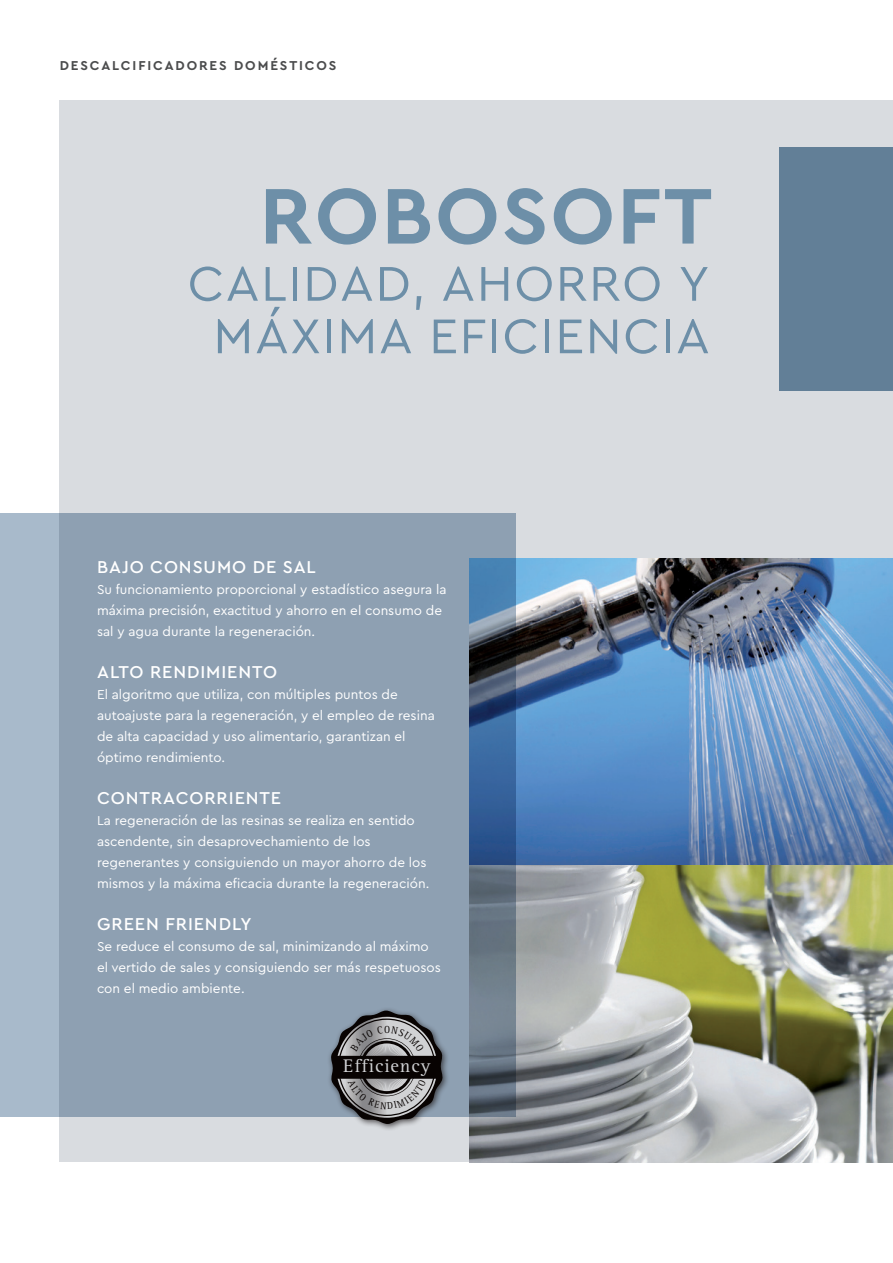
<style>
.page{position:relative;width:893px;height:1263px;background:#fff}
.page>*{position:absolute;margin:0;border:0;box-sizing:border-box;transform-origin:0 0}
.Content_Headline_1{font:700 82.5px "Cera PRO";letter-spacing:.03em;color:#6d8fa8}
.Content_Headline_1-2{font:51px/52.5px "Cera PRO";letter-spacing:.03em;color:#6d8fa8;text-align:center}
.t1{font:18.9px "Rotis Serif Std";letter-spacing:.05em;color:#d1d2d4}
.Copy_Head{font:500 18px "Cera PRO";letter-spacing:.05em;color:#fff}
.Copy{font:13.5px/21px "Cera PRO";color:#fff}
.Chapter_note{font:700 13.5px "Cera PRO";letter-spacing:.14em;color:#4b4c4d}
.t2{font:10.65px "Rotis Serif Std";color:#080302;scale:.9 1}
</style>
<div class="page">
<div style="left:60px;top:100px;width:833px;height:1062px;background:#d9dce0"></div>
<div style="left:780px;top:147px;width:113px;height:243px;background:#627f97"></div>
<img style="left:470px;top:864px;width:423px;height:298px">
<img style="left:516px;top:559px;width:377px;height:305px">
<svg style="left:0;top:513px;width:516px;height:603px;background:#8b9eb1"></svg>
<div style="left:327px;top:1006px;width:123px;height:125px;background:#231f20;opacity:.75"></div>
<svg style="left:330px;top:1010px;width:113px;height:114px"></svg>
<p class="Chapter_note" style="left:60px;top:57px;width:278px">DESCALCIFICADORES DOMÉSTICOS</p>
<p class="Content_Headline_1" style="left:260px;top:161px;width:454px">ROBOSOFT</p>
<p class="Content_Headline_1-2" style="left:188px;top:255px;width:524px">CALIDAD, AHORRO Y<br>MÁXIMA EFICIENCIA</p>
<p class="Copy_Head" style="left:97px;top:555px;width:220px">BAJO CONSUMO DE SAL</p>
<p class="Copy" style="left:97px;top:579px;width:351px">Su funcionamiento proporcional y estadístico asegura la máxima precisión, exactitud y ahorro en el consumo de sal y agua durante la regeneración.</p>
<p class="Copy_Head" style="left:97px;top:660px;width:181px">ALTO RENDIMIENTO</p>
<p class="Copy" style="left:97px;top:684px;width:339px">El algoritmo que utiliza, con múltiples puntos de autoajuste para la regeneración, y el empleo de resina de alta capacidad y uso alimentario, garantizan el óptimo rendimiento.</p>
<p class="Copy_Head" style="left:97px;top:786px;width:185px">CONTRACORRIENTE</p>
<p class="Copy" style="left:97px;top:810px;width:334px">La regeneración de las resinas se realiza en sentido ascendente, sin desaprovechamiento de los regenerantes y consiguiendo un mayor ahorro de los mismos y la máxima eficacia durante la regeneración.</p>
<p class="Copy_Head" style="left:97px;top:912px;width:156px">GREEN FRIENDLY</p>
<p class="Copy" style="left:97px;top:936px;width:345px">Se reduce el consumo de sal, minimizando al máximo el vertido de sales y consiguiendo ser más respetuosos con el medio ambiente.</p>
<p class="t2" style="left:384px;top:1023px;width:8px">O</p>
<p class="t1" style="left:343px;top:1055px;width:89px">Efficiency</p>
</div>
